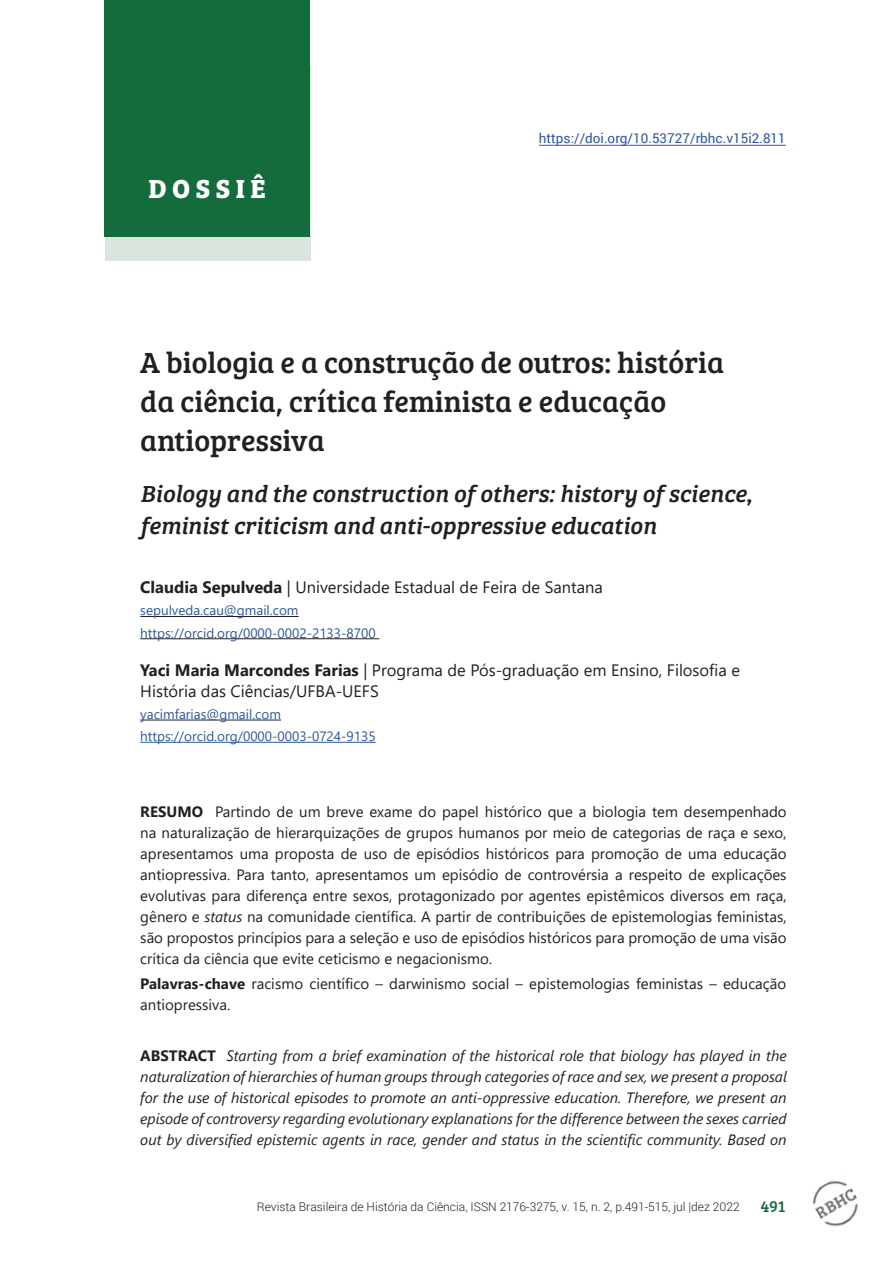
<style>
.page{position:relative;width:893px;height:1263px;background:#fff}
.page>*{position:absolute;margin:0;border:0;box-sizing:border-box;transform-origin:0 0}
.t1{font:30px/39px "Bree Serif";color:#231f20}
.t2{font:700 27px "Bree Serif";letter-spacing:.2em;color:#fff}
.t3{font:italic 24px/31.5px "Bree Serif";color:#231f20}
.t4{font:16.5px/21px "Segoe UI";color:#231f20}
.t5{font:16.5px "Bree Serif";color:#146c3d}
.t6{font:15px/21px "Segoe UI";color:#231f20;text-align:justify}
.t7{font:italic 15px/21px "Segoe UI";color:#231f20;text-align:justify}
.t8{font:13.5px/22.2px "Segoe UI";color:#2b56a5}
.t9{font:13.5px "Roboto";color:#2b56a5}
.t10{font:300 12px "Roboto";color:#231f20}
.s1{font-weight:700}
.s2{font-style:italic}
.s3{font-weight:700;font-style:normal}
</style>
<div class="page">
<img style="left:812px;top:1180px;width:46px;height:47px">
<div style="left:105px;top:66px;width:205px;height:195px;background:#dae5dd"></div>
<div style="left:105px;top:0;width:205px;height:237px;background:#146c3d"></div>
<hr style="left:140px;top:616px;width:159px;height:1px;background:#231f20">
<hr style="left:140px;top:638px;width:239px;height:1px;background:#231f20">
<hr style="left:140px;top:720px;width:141px;height:1px;background:#231f20">
<hr style="left:140px;top:742px;width:236px;height:1px;background:#2b56a5">
<hr style="left:539px;top:145px;width:247px;height:1px;background:#2b56a5">
<h2 class="t2" style="left:148px;top:168px;width:119px">DOSSIÊ</h2>
<p class="t9" style="left:539px;top:129px;width:248px">https://doi.org/10.53727/rbhc.v15i2.811</p>
<h1 class="t1" style="left:140px;top:341px;width:585px">A biologia e a construção de outros: história da ciência, crítica feminista e educação antiopressiva</h1>
<h3 class="t3" style="left:140px;top:477px;width:613px">Biology and the construction of others: history of science, feminist criticism and anti-oppressive education</h3>
<p class="t4" style="left:140px;top:575px;width:464px"><span class="s1">Claudia Sepulveda</span> | Universidade Estadual de Feira de Santana</p>
<p class="t8" style="left:140px;top:598px;width:237px">sepulveda.cau@gmail.com https://orcid.org/0000-0002-2133-8700</p>
<p class="t4" style="left:140px;top:658px;width:601px"><span class="s1">Yaci Maria Marcondes Farias</span> | Programa de Pós-graduação em Ensino, Filosofia e<br>História das Ciências/UFBA-UEFS</p>
<p class="t8" style="left:140px;top:702px;width:237px">yacimfarias@gmail.com https://orcid.org/0000-0003-0724-9135</p>
<p class="t6" style="left:140px;top:800px;width:648px"><span class="s1">RESUMO</span> Partindo de um breve exame do papel histórico que a biologia tem desempenhado na naturalização de hierarquizações de grupos humanos por meio de categorias de raça e sexo, apresentamos uma proposta de uso de episódios históricos para promoção de uma educação antiopressiva. Para tanto, apresentamos um episódio de controvérsia a respeito de explicações evolutivas para diferença entre sexos, protagonizado por agentes epistêmicos diversos em raça, gênero e <span class="s2">status</span> na comunidade científica. A partir de contribuições de epistemologias feministas, são propostos princípios para a seleção e uso de episódios históricos para promoção de uma visão crítica da ciência que evite ceticismo e negacionismo.</p>
<p class="t6" style="left:140px;top:972px;width:647px"><span class="s1">Palavras-chave</span> racismo científico – darwinismo social – epistemologias feministas – educação antiopressiva.</p>
<p class="t7" style="left:140px;top:1042px;width:648px"><span class="s3">ABSTRACT</span> Starting from a brief examination of the historical role that biology has played in the naturalization of hierarchies of human groups through categories of race and sex, we present a proposal for the use of historical episodes to promote an anti-oppressive education. Therefore, we present an episode of controversy regarding evolutionary explanations for the difference between the sexes carried out by diversified epistemic agents in race, gender and status in the scientific community. Based on</p>
<p class="t10" style="left:257px;top:1198px;width:485px">Revista Brasileira de História da Ciência, ISSN 2176-3275, v. 15, n. 2, p.491-515, jul |dez 2022</p>
<p class="t5" style="left:760px;top:1194px;width:26px">491</p>
</div>
